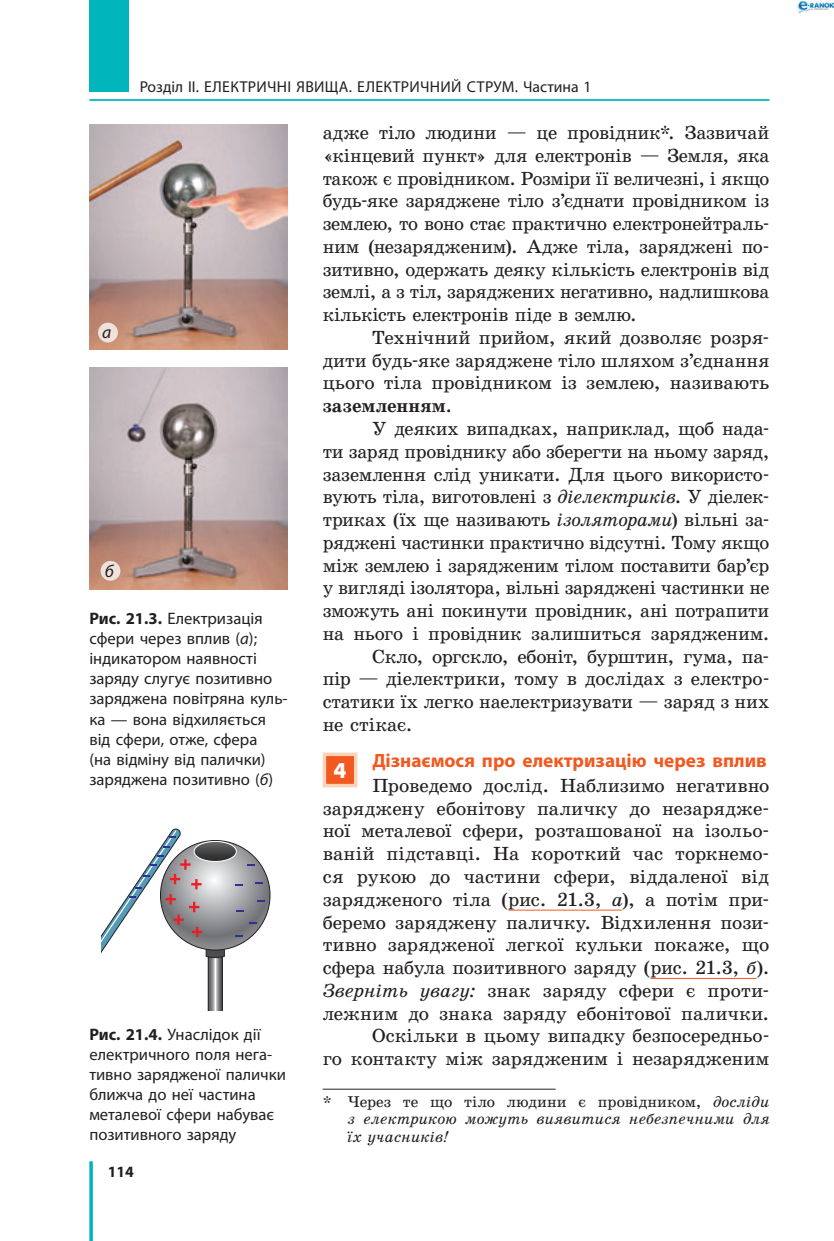
<style>
.page{position:relative;width:834px;height:1241px;background:#fff}
.page>*{position:absolute;margin:0;border:0;box-sizing:border-box;transform-origin:0 0}
.t1{font:700 21px "Futuris C";color:#fff}
.t2{font:19.25px/22.8px "School Book C";letter-spacing:-.01em;color:#231f20;text-align:justify}
.t3{font:700 19.25px "Myriad Pro";color:#f15921}
.t4{font:italic 17.5px "Myriad Pro";color:#231f20}
.t5{font:16.62px/20.1px "Myriad Pro";color:#231f20}
.t6{font:italic 15.75px/17.5px "School Book C";letter-spacing:-.005em;color:#231f20;text-align:justify}
.t7{font:15.75px "Myriad Pro";letter-spacing:.01em;color:#231f20}
.t8{font:700 15.75px "Myriad Pro";color:#231f20}
.s1{font-weight:700}
.s2{font-style:italic}
.s3{font-style:normal}
</style>
<div class="page">
<hr style="left:89px;top:99px;width:680px;height:2px;background:#00b6bc">
<svg style="left:89px;top:1161px;width:4px;height:79px"></svg>
<div style="left:89px;top:0;width:40px;height:91px;background:#00b6bc"></div>
<hr style="left:508px;top:909px;width:113px;height:1px;background:#f15921">
<hr style="left:650px;top:977px;width:106px;height:1px;background:#f15921">
<div style="left:324px;top:754px;width:31px;height:31px;background:#f15921"></div>
<div style="left:322px;top:752px;width:35px;height:35px;border:4px solid #fcd2b8"></div>
<hr style="left:322px;top:1088px;width:233px;height:1px;background:#231f20">
<img style="left:89px;top:125px;width:199px;height:224px">
<svg style="left:98px;top:322px;width:20px;height:20px"></svg>
<svg style="left:101px;top:828px;width:163px;height:182px"></svg>
<img style="left:89px;top:367px;width:198px;height:222px">
<div style="left:101px;top:561px;width:19px;height:19px;background:#efe1db;border-radius:50%"></div>
<img style="left:797px;top:0;width:36px;height:13px">
<p class="t7" style="left:140px;top:77px;width:228px">Розділ II. ЕЛЕКТРИЧНі яви ща. електрични</p>
<p class="t7" style="left:451px;top:77px;width:142px">й струм. Частина 1</p>
<p class="t2" style="left:322px;top:121px;width:448px">адже тіло людини — це провідник*. Зазвичай «кінцевий пункт» для електронів — Земля, яка також є провідником. Розміри її величезні, і якщо будь-яке заряджене тіло з’єднати провідником із землею, то воно стає практично електронейтраль&shy;ним (незарядженим). Адже тіла, заряджені по&shy;зитивно, одержать деяку кількість електронів від землі, а з тіл, заряджених негативно, надлишкова кількість електронів піде в землю.</p>
<p class="t2" style="left:322px;top:326px;width:448px;text-indent:50px">Технічний прийом, який дозволяє розря&shy;дити будь-яке заряджене тіло шляхом з’єднання цього тіла провідником із землею, називають <span class="s1">заземленням</span>.</p>
<p class="t2" style="left:372px;top:417px;width:398px">У деяких випадках, наприклад, щоб нада-</p>
<p class="t2" style="left:322px;top:440px;width:448px">ти заряд провіднику або зберегти на ньому заряд,</p>
<p class="t2" style="left:322px;top:463px;width:448px">заземлення слід уникати. Для цього використо-</p>
<p class="t2" style="left:322px;top:485px;width:448px">вують тіла, виготовлені з <span class="s2">діелектриків</span>. У діелек-</p>
<p class="t2" style="left:322px;top:508px;width:448px">триках (їх ще називають <span class="s2">ізоляторами</span>) вільні за-</p>
<p class="t2" style="left:322px;top:531px;width:448px">ряджені частинки практично відсутні. Тому якщо</p>
<p class="t2" style="left:322px;top:554px;width:448px">між землею і зарядженим тілом поставити бар’єр</p>
<p class="t2" style="left:322px;top:576px;width:448px">у вигляді ізолятора, вільні заряджені частинки не</p>
<p class="t2" style="left:322px;top:599px;width:448px">зможуть ані покинути провідник, ані потрапити</p>
<p class="t2" style="left:322px;top:622px;width:448px">на нього і провідник залишиться зарядженим.</p>
<p class="t2" style="left:372px;top:645px;width:398px">Скло, оргскло, ебоніт, бурштин, гума, па-</p>
<p class="t2" style="left:322px;top:667px;width:448px">пір — діелектрики, тому в дослідах з електро-</p>
<p class="t2" style="left:322px;top:690px;width:448px">статики їх легко наелектризувати — заряд з них</p>
<p class="t2" style="left:322px;top:713px;width:91px">не стікає.</p>
<p class="t1" style="left:334px;top:758px;width:14px">4</p>
<p class="t3" style="left:372px;top:747px;width:396px">Дізнаємося про електризацію через вплив</p>
<p class="t2" style="left:322px;top:774px;width:448px;text-align:right">Проведемо дослід. Наблизимо негативно заряджену ебонітову паличку до незарядже&shy;ної металевої сфери, розташованої на ізольо&shy;ваній підставці. На короткий час торкнемо&shy;ся рукою до частини сфери, віддаленої від зарядженого тіла (рис. 21.3, <span class="s2">а</span>), а потім при&shy;беремо заряджену паличку. Відхилення пози&shy;тивно зарядженої легкої кульки покаже, що сфера набула позитивного заряду (рис. 21.3, <span class="s2">б</span>).<br><span class="s2">Зверніть увагу:</span> знак заряду сфери є проти&shy;лежним до знака заряду ебонітової палички.<br>Оскільки в цьому випадку безпосередньо-<br>го контакту між зарядженим і незарядженим</p>
<p class="t6" style="left:347px;top:1092px;width:423px;text-indent:-25px"><span class="s3">* Через те що тіло людини є провідником,</span> досліди з електрикою можуть виявитися небезпечними для їх учасників!</p>
<p class="t4" style="left:102px;top:321px;width:11px">а</p>
<p class="t4" style="left:105px;top:560px;width:10px">б</p>
<p class="t5" style="left:89px;top:608px;width:200px"><span class="s1">Рис. 21.3.</span> Електризація сфери через вплив (<span class="s2">а</span>); індикатором наявності заряду слугує позитивно заряджена повітряна куль&shy;ка — вона відхиляється від сфери, отже, сфера<br>(на відміну від палички) заряджена позитивно (<span class="s2">б</span>)</p>
<p class="t5" style="left:89px;top:1023px;width:198px"><span class="s1">Рис. 21.4.</span> Унаслідок дії електричного поля нега&shy;тивно зарядженої палички ближча до неї частина металевої сфери набуває позитивного заряду</p>
<p class="t8" style="left:108px;top:1161px;width:28px">114</p>
</div>
